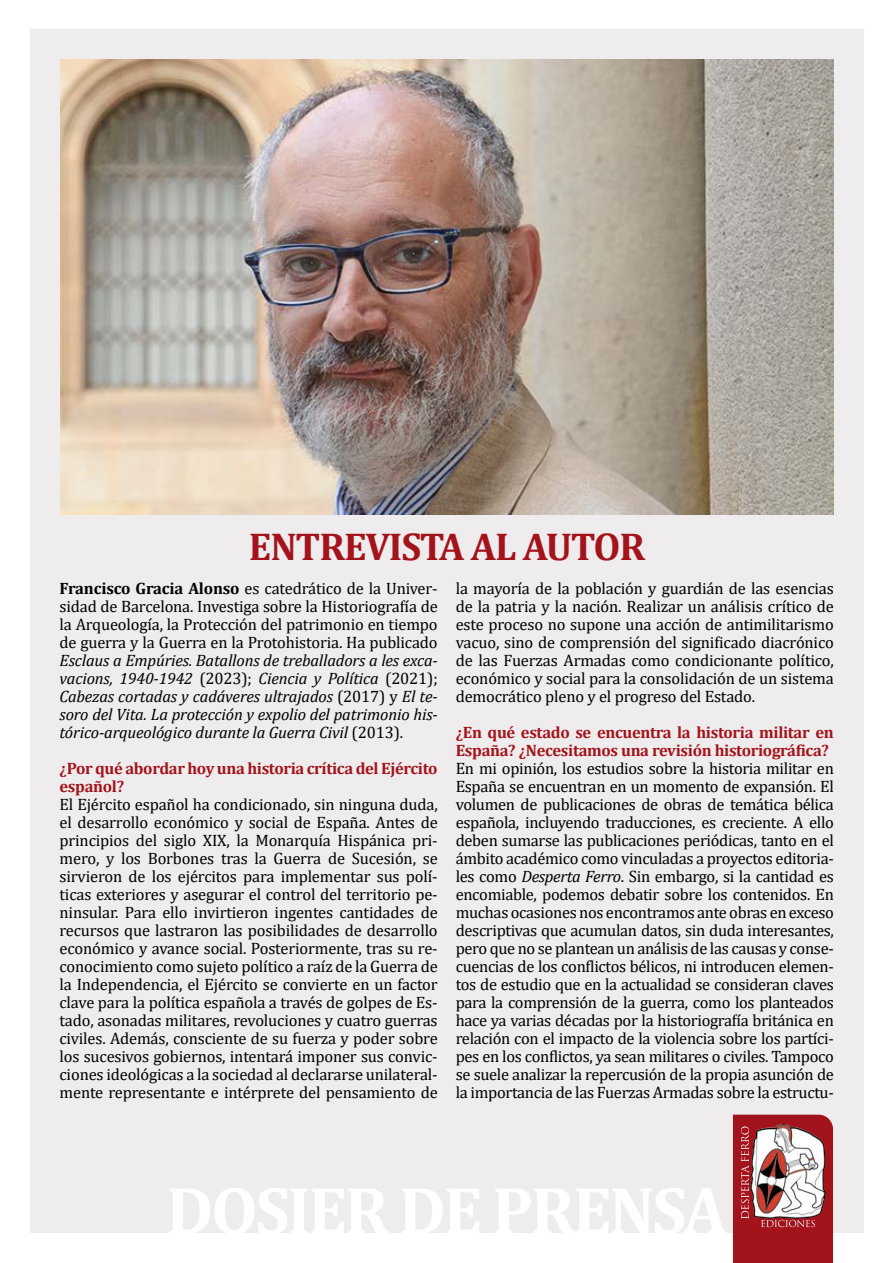
<style>
.page{position:relative;width:893px;height:1263px;background:#fff}
.page>*{position:absolute;margin:0;border:0;box-sizing:border-box;transform-origin:0 0}
.t1{font:700 39px "Cambria";letter-spacing:-.03em;color:#a3131c}
.t2{font:16.5px/18px "Cambria";letter-spacing:-.01em;color:#000;text-align:justify}
.t3{font:italic 16.5px/18px "Cambria";letter-spacing:-.01em;color:#000;text-align:justify}
.t4{font:700 16.5px/18px "Cambria";letter-spacing:-.02em;color:#a3131c}
.s1{font-weight:700}
.s2{font-style:normal}
.s3{font-style:italic}
</style>
<div class="page">
<div style="left:30px;top:30px;width:833px;height:1203px;background:#eeecec"></div>
<svg style="left:733px;top:1115px;width:100px;height:148px;background:#b25c60"></svg>
<img style="left:60px;top:60px;width:774px;height:454px">
<h1 class="t1" style="left:249px;top:526px;width:398px">ENTREVISTA AL AUTOR</h1>
<p class="t2" style="left:60px;top:579px;width:380px"><span class="s1">Francisco Gracia Alonso</span> es catedrático de la Univer&shy;sidad de Barcelona. Investiga sobre la Historiografía de la Arqueología, la Protección del patrimonio en tiempo de guerra y la Guerra en la Protohistoria. Ha publicado</p>
<p class="t3" style="left:60px;top:652px;width:380px">Esclaus a Empúries. Batallons de treballadors a les exca&shy;vacions, 1940-1942 <span class="s2">(2023);</span> Ciencia y Política <span class="s2">(2021); </span>Cabezas cortadas y cadáveres ultrajados <span class="s2">(2017) y</span> El te&shy;soro del Vita. La protección y expolio del patrimonio his&shy;tórico-arqueológico durante la Guerra Civil <span class="s2">(2013).</span></p>
<p class="t4" style="left:60px;top:760px;width:380px">¿Por qué abordar hoy una historia crítica del Ejército español?</p>
<p class="t2" style="left:60px;top:795px;width:380px">El Ejército español ha condicionado, sin ninguna duda, el desarrollo económico y social de España. Antes de principios del siglo XIX, la Monarquía Hispánica pri&shy;mero, y los Borbones tras la Guerra de Sucesión, se sirvieron de los ejércitos para implementar sus polí&shy;ticas exteriores y asegurar el control del territorio pe&shy;ninsular. Para ello invirtieron ingentes cantidades de recursos que lastraron las posibilidades de desarrollo económico y avance social. Posteriormente, tras su re&shy;conocimiento como sujeto político a raíz de la Guerra de la Independencia, el Ejército se convierte en un factor clave para la política española a través de golpes de Es&shy;tado, asonadas militares, revoluciones y cuatro guerras civiles. Además, consciente de su fuerza y poder sobre los sucesivos gobiernos, intentará imponer sus convic&shy;ciones ideológicas a la sociedad al declararse unilateral&shy;mente representante e intérprete del pensamiento de</p>
<p class="t2" style="left:456px;top:579px;width:380px">la mayoría de la población y guardián de las esencias de la patria y la nación. Realizar un análisis crítico de este proceso no supone una acción de antimilitarismo vacuo, sino de comprensión del significado diacrónico de las Fuerzas Armadas como condicionante político, económico y social para la consolidación de un sistema democrático pleno y el progreso del Estado.</p>
<p class="t4" style="left:456px;top:724px;width:380px">¿En qué estado se encuentra la historia militar en<br>España? ¿Necesitamos una revisión historiográfica?</p>
<p class="t2" style="left:456px;top:759px;width:380px">En mi opinión, los estudios sobre la historia militar en España se encuentran en un momento de expansión. El volumen de publicaciones de obras de temática bélica española, incluyendo traducciones, es creciente. A ello deben sumarse las publicaciones periódicas, tanto en el ámbito académico como vinculadas a proyectos editoria&shy;les como <span class="s3">Desperta Ferro</span>. Sin embargo, si la cantidad es encomiable, podemos debatir sobre los contenidos. En muchas ocasiones nos encontramos ante obras en exceso descriptivas que acumulan datos, sin duda interesantes, pero que no se plantean un análisis de las causas y conse&shy;cuencias de los conflictos bélicos, ni introducen elemen&shy;tos de estudio que en la actualidad se consideran claves para la comprensión de la guerra, como los planteados hace ya varias décadas por la historiografía británica en relación con el impacto de la violencia sobre los partíci&shy;pes en los conflictos, ya sean militares o civiles. Tampoco se suele analizar la repercusión de la propia asunción de la importancia de las Fuerzas Armadas sobre la estructu-</p>
</div>
